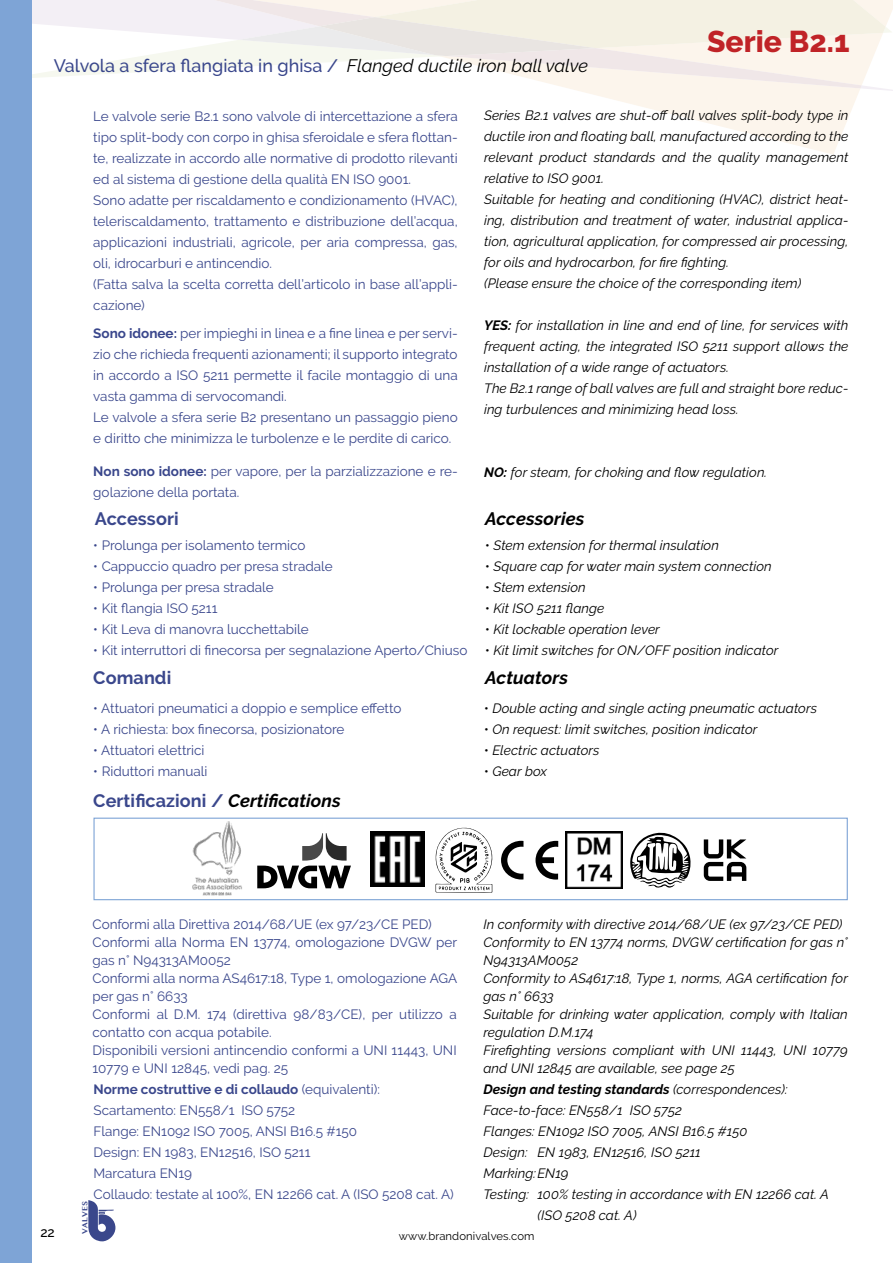
<style>
.page{position:relative;width:893px;height:1263px;background:#fff}
.page>*{position:absolute;margin:0;border:0;box-sizing:border-box;transform-origin:0 0}
.t1{font:800 30px "Raleway";color:#c02327}
.t2{font:500 18px "Raleway";color:#3a478c}
.t3{font:700 18px "Raleway";letter-spacing:.005em;color:#3a478c}
.t4{font:italic 700 18px "Raleway";letter-spacing:.005em;color:#000}
.t5{font:13.5px/21px "Raleway";color:#3a478c}
.t6{font:italic 13.5px/21px "Raleway";letter-spacing:.005em;color:#000}
.t7{font:italic 700 13.5px "Raleway";letter-spacing:.005em;color:#000}
.t8{font:500 13.5px "Raleway";color:#000}
.t9{font:11.25px "Raleway";letter-spacing:.01em;color:#000}
.t10{font:700 7.8px "Lao MN";color:#3a478b}
.s1{font-weight:400;font-style:italic;color:#000}
.s2{font-weight:700}
.s3{font-style:italic;color:#000}
.s4{font-style:normal}
.s5{font-weight:400}
</style>
<div class="page">
<svg style="left:585px;top:92px;width:274px;height:62px;fill:#fcf5ec"></svg>
<svg style="left:32px;top:0;width:861px;height:92px"></svg>
<svg style="left:165px;top:0;width:697px;height:88px"></svg>
<svg style="left:239px;top:0;width:647px;height:56px;background:#f3efe6"></svg>
<svg style="left:88px;top:1200px;width:27px;height:41px"></svg>
<div style="left:0;top:0;width:32px;height:1263px;background:#7ea4d6"></div>
<div style="left:93px;top:818px;width:755px;height:82px;border:1px solid #7ea4d6"></div>
<img style="left:370px;top:832px;width:54px;height:54px">
<svg style="left:535px;top:841px;width:23px;height:38px"></svg>
<svg style="left:501px;top:841px;width:22px;height:38px"></svg>
<svg style="left:257px;top:833px;width:94px;height:55px"></svg>
<img style="left:186px;top:821px;width:57px;height:78px">
<img style="left:566px;top:832px;width:57px;height:56px">
<svg style="left:435px;top:827px;width:58px;height:65px"></svg>
<svg style="left:630px;top:832px;width:61px;height:56px"></svg>
<svg style="left:704px;top:839px;width:42px;height:42px"></svg>
<h2 class="t2" style="left:54px;top:55px;width:536px">Valvola a sfera flangiata in ghisa / <span class="s1">Flanged ductile iron ball valve</span></h2>
<h1 class="t1" style="left:707px;top:25px;width:144px">Serie B2.1</h1>
<p class="t5" style="left:93px;top:105px;width:366px">Le valvole serie B2.1 sono valvole di intercettazione a sfera tipo split-body con corpo in ghisa sferoidale e sfera flottan&shy;te, realizzate in accordo alle normative di prodotto rilevanti ed al sistema di gestione della qualità EN ISO 9001.<br>Sono adatte per riscaldamento e condizionamento (HVAC), teleriscaldamento, trattamento e distribuzione dell’acqua, applicazioni industriali, agricole, per aria compressa, gas, oli, idrocarburi e antincendio.<br>(Fatta salva la scelta corretta dell’articolo in base all’appli&shy;cazione)</p>
<p class="t5" style="left:93px;top:323px;width:366px"><span class="s2">Sono idonee:</span> per impieghi in linea e a fine linea e per servi&shy;zio che richieda frequenti azionamenti; il supporto integrato in accordo a ISO 5211 permette il facile montaggio di una vasta gamma di servocomandi.<br>Le valvole a sfera serie B2 presentano un passaggio pieno e diritto che minimizza le turbolenze e le perdite di carico.</p>
<p class="t5" style="left:93px;top:461px;width:366px"><span class="s2">Non sono idonee:</span> per vapore, per la parzializzazione e re&shy;golazione della portata.</p>
<h2 class="t3" style="left:95px;top:509px;width:85px">Accessori</h2>
<p class="t5" style="left:93px;top:535px;width:214px">•● Prolunga per isolamento termico</p>
<p class="t5" style="left:93px;top:556px;width:241px">•● Cappuccio quadro per presa stradale</p>
<p class="t5" style="left:93px;top:577px;width:182px">•● Prolunga per presa stradale</p>
<p class="t5" style="left:93px;top:598px;width:126px">•● Kit flangia ISO 5211</p>
<p class="t5" style="left:93px;top:619px;width:217px">•● Kit Leva di manovra lucchettabile</p>
<p class="t5" style="left:93px;top:640px;width:376px">•● Kit interruttori di finecorsa per segnalazione Aperto/Chiuso</p>
<h2 class="t3" style="left:93px;top:668px;width:79px">Comandi</h2>
<p class="t5" style="left:93px;top:697px;width:310px">•● Attuatori pneumatici a doppio e semplice effetto</p>
<p class="t5" style="left:93px;top:718px;width:253px">•● A richiesta: box finecorsa, posizionatore</p>
<p class="t5" style="left:93px;top:739px;width:113px">•● Attuatori elettrici</p>
<p class="t5" style="left:93px;top:760px;width:116px">•● Riduttori manuali</p>
<h2 class="t3" style="left:93px;top:790px;width:249px">Certificazioni / <span class="s3">Certifications</span></h2>
<p class="t6" style="left:484px;top:104px;width:366px">Series B2.1 valves are shut-off ball valves split-body type in ductile iron and floating ball, manufactured according to the relevant product standards and the quality management relative to ISO 9001.<br>Suitable for heating and conditioning (HVAC), district heat&shy;ing, distribution and treatment of water, industrial applica&shy;tion, agricultural application, for compressed air processing, for oils and hydrocarbon, for fire fighting.<br>(Please ensure the choice of the corresponding item)</p>
<p class="t6" style="left:484px;top:314px;width:366px"><span class="s2">YES:</span> for installation in line and end of line, for services with frequent acting, the integrated ISO 5211 support allows the installation of a wide range of actuators.<br>The B2.1 range of ball valves are full and straight bore reduc&shy;ing turbulences and minimizing head loss.</p>
<p class="t6" style="left:484px;top:461px;width:285px"><span class="s2">NO:</span> for steam, for choking and flow regulation.</p>
<h2 class="t4" style="left:485px;top:508px;width:101px">Accessories</h2>
<p class="t6" style="left:485px;top:535px;width:235px"><span class="s4">•</span>● Stem extension for thermal insulation</p>
<p class="t6" style="left:485px;top:556px;width:288px"><span class="s4">•</span>● Square cap for water main system connection</p>
<p class="t6" style="left:485px;top:577px;width:102px"><span class="s4">•</span>● Stem extension</p>
<p class="t6" style="left:485px;top:598px;width:121px"><span class="s4">•</span>● Kit ISO 5211 flange</p>
<p class="t6" style="left:485px;top:619px;width:176px"><span class="s4">•</span>● Kit lockable operation lever</p>
<p class="t6" style="left:485px;top:640px;width:295px"><span class="s4">•</span>● Kit limit switches for ON/OFF position indicator</p>
<h2 class="t4" style="left:485px;top:667px;width:84px">Actuators</h2>
<p class="t6" style="left:484px;top:697px;width:335px"><span class="s4">•</span>● Double acting and single acting pneumatic actuators</p>
<p class="t6" style="left:484px;top:718px;width:275px"><span class="s4">•</span>● On request: limit switches, position indicator</p>
<p class="t6" style="left:484px;top:739px;width:117px"><span class="s4">•</span>● Electric actuators</p>
<p class="t6" style="left:484px;top:760px;width:65px"><span class="s4">•</span>● Gear box</p>
<p class="t8" style="left:40px;top:1225px;width:16px">22</p>
<p class="t5" style="left:92px;top:915px;width:366px;line-height:18px">Conformi alla Direttiva 2014/68/UE (ex 97/23/CE PED)<br>Conformi alla Norma EN 13774, omologazione DVGW per gas n° N94313AM0052<br>Conformi alla norma AS4617:18, Type 1, omologazione AGA per gas n° 6633<br>Conformi al D.M. 174 (direttiva 98/83/CE), per utilizzo a contatto con acqua potabile.<br>Disponibili versioni antincendio conformi a UNI 11443, UNI 10779 e UNI 12845, vedi pag. 25</p>
<p class="t5" style="left:93px;top:1078px;width:362px"><span class="s2">Norme costruttive e di collaudo</span> (equivalenti):<br>Scartamento: EN558/1 ISO 5752<br>Flange: EN1092 ISO 7005, ANSI B16.5 #150<br>Design: EN 1983, EN12516, ISO 5211<br>Marcatura EN19<br>Collaudo: testate al 100%, EN 12266 cat. A (ISO 5208 cat. A)</p>
<p class="t6" style="left:483px;top:915px;width:366px;line-height:18px">In conformity with directive 2014/68/UE (ex 97/23/CE PED)<br>Conformity to EN 13774 norms, DVGW certification for gas n° N94313AM0052<br>Conformity to AS4617:18, Type 1, norms, AGA certification for gas n° 6633<br>Suitable for drinking water application, comply with Italian regulation D.M.174<br>Firefighting versions compliant with UNI 11443, UNI 10779 and UNI 12845 are available, see page 25</p>
<p class="t7" style="left:483px;top:1081px;width:306px">Design and testing standards <span class="s5">(correspondences):</span></p>
<p class="t6" style="left:483px;top:1099px;width:200px">Face-to-face: EN558/1 ISO 5752</p>
<p class="t6" style="left:483px;top:1120px;width:266px">Flanges: EN1092 ISO 7005, ANSI B16.5 #150</p>
<p class="t6" style="left:483px;top:1141px;width:219px">Design: EN 1983, EN12516, ISO 5211</p>
<p class="t6" style="left:483px;top:1162px;width:87px">Marking:EN19</p>
<p class="t6" style="left:483px;top:1183px;width:347px">Testing: 100% testing in accordance with EN 12266 cat. A</p>
<p class="t6" style="left:537px;top:1204px;width:101px">(ISO 5208 cat. A)</p>
<p class="t10" style="left:80px;top:1233px;width:34px;rotate:-90deg">VALVES</p>
<p class="t9" style="left:399px;top:1229px;width:137px">www.brandonivalves.com</p>
</div>
